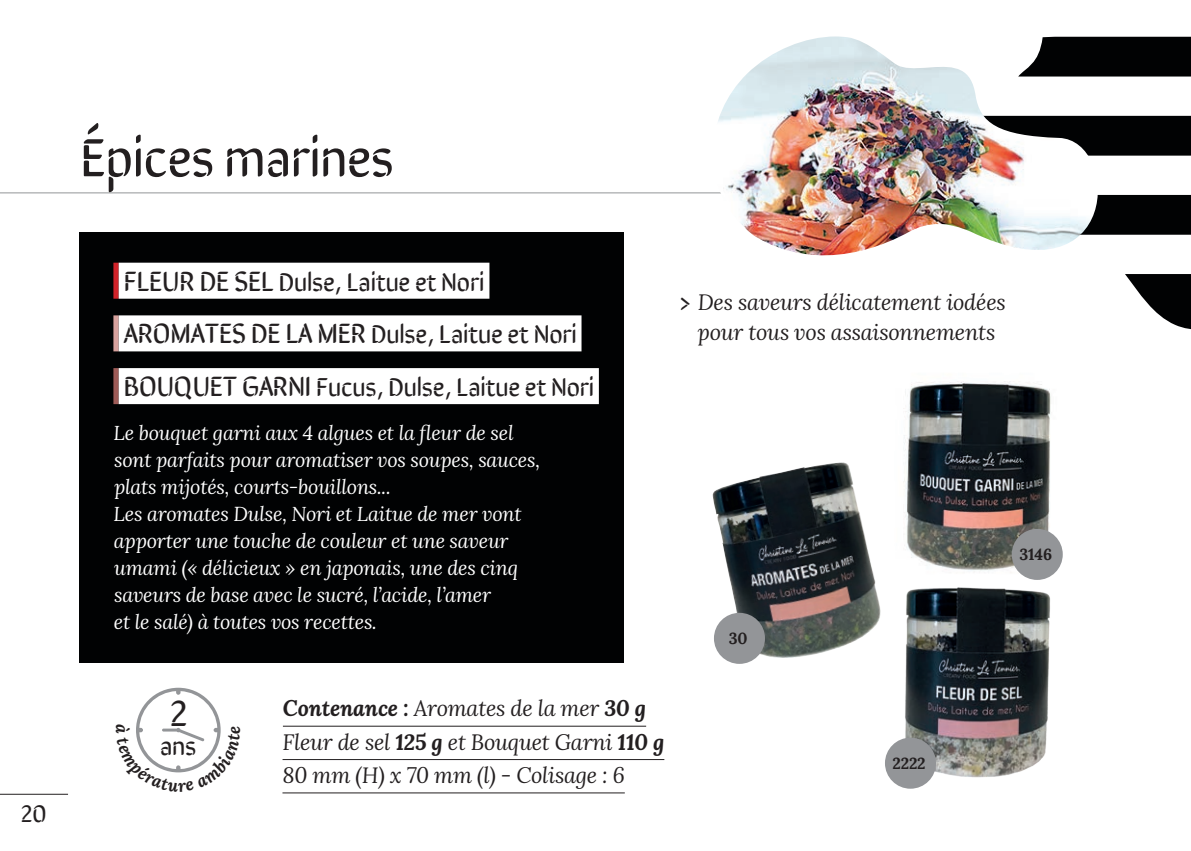
<style>
.page{position:relative;width:1191px;height:851px;background:#fff}
.page>*{position:absolute;margin:0;border:0;box-sizing:border-box;transform-origin:0 0}
.t1{font:54px "Sirin Stencil";letter-spacing:-.01em;color:#231f20}
.t2{font:36.4px "Sirin Stencil";color:#231f20}
.t3{font:26.2px "Sirin Stencil";color:#231f20}
.t4{font:26px "Sirin Stencil";letter-spacing:-.01em;color:#231f20}
.t5{font:24px "Sirin Stencil";color:#231f20}
.t6{font:italic 22px/30px "Lora";letter-spacing:-.01em;color:#231f20;text-align:center}
.t7{font:italic 20px/27px "Lora";letter-spacing:-.01em;color:#fff}
.t8{font:700 16px "Lora";letter-spacing:-.01em;color:#231f20}
.s1{font-size:28px}
.s2{font-family:"Sirin Stencil";font-style:normal}
.s3{font-weight:700}
</style>
<div class="page">
<hr style="left:0;top:793px;width:68px;height:1px;background:#231f20">
<img style="left:903px;top:381px;width:159px;height:165px">
<div style="left:1100px;top:116px;width:91px;height:40px;background:#010203"></div>
<div style="left:1100px;top:195px;width:91px;height:40px;background:#010203"></div>
<svg style="left:1125px;top:274px;width:66px;height:56px"></svg>
<div style="left:1100px;top:37px;width:91px;height:39px;background:#010203"></div>
<div style="left:79px;top:232px;width:545px;height:431px;background:#010203"></div>
<div style="left:113px;top:262px;width:6px;height:36px;background:#d1232a"></div>
<div style="left:119px;top:262px;width:370px;height:36px;background:#fff"></div>
<div style="left:113px;top:315px;width:6px;height:36px;background:#d7a19d"></div>
<div style="left:119px;top:315px;width:462px;height:36px;background:#fff"></div>
<div style="left:113px;top:368px;width:6px;height:36px;background:#9d5b57"></div>
<div style="left:119px;top:368px;width:480px;height:36px;background:#fff"></div>
<hr style="left:0;top:192px;width:809px;height:1px;background:#939598">
<img style="left:702px;top:36px;width:398px;height:220px">
<img style="left:712px;top:462px;width:155px;height:196px">
<div style="left:1011px;top:529px;width:51px;height:51px;background:#939598;border-radius:50%"></div>
<hr style="left:283px;top:725px;width:363px;height:1px;background:#231f20">
<hr style="left:282px;top:759px;width:382px;height:1px;background:#231f20">
<hr style="left:282px;top:792px;width:343px;height:1px;background:#231f20">
<img style="left:864px;top:546px;width:199px;height:243px">
<div style="left:885px;top:737px;width:51px;height:51px;background:#939598;border-radius:50%"></div>
<div style="left:714px;top:612px;width:51px;height:51px;background:#939598;border-radius:50%"></div>
<svg style="left:136px;top:687px;width:85px;height:86px"></svg>
<p class="t5" style="left:21px;top:794px;width:27px">20</p>
<p class="t1" style="left:80px;top:113px;width:315px">Épices marines</p>
<p class="t4" style="left:124px;top:260px;width:362px"><span class="s1">FLEUR DE SEL</span> Dulse, Laitue et Nori</p>
<p class="t4" style="left:124px;top:313px;width:454px"><span class="s1">AROMATES DE LA MER</span> Dulse, Laitue et Nori</p>
<p class="t4" style="left:124px;top:366px;width:472px"><span class="s1">BOUQUET GARNI</span> Fucus, Dulse, Laitue et Nori</p>
<p class="t7" style="left:114px;top:419px;width:428px">Le bouquet garni aux 4 algues et la fleur de sel sont parfaits pour aromatiser vos soupes, sauces, plats mijotés, courts-bouillons...</p>
<p class="t7" style="left:114px;top:500px;width:409px">Les aromates Dulse, Nori et Laitue de mer vont apporter une touche de couleur et une saveur umami (« délicieux » en japonais, une des cinq saveurs de base avec le sucré, l’acide, l’amer<br>et le salé) à toutes vos recettes.</p>
<p class="t6" style="left:679px;top:287px;width:328px"><span class="s2">›</span> Des saveurs délicatement iodées pour tous vos assaisonnements</p>
<p class="t8" style="left:728px;top:625px;width:20px">30</p>
<p class="t8" style="left:1019px;top:541px;width:34px">3146</p>
<p class="t2" style="left:170px;top:683px;width:20px">2</p>
<p class="t3" style="left:160px;top:724px;width:38px">ans</p>
<p class="t6" style="left:283px;top:692px;width:365px"><span class="s3">Contenance :</span> Aromates de la mer <span class="s3">30 g</span></p>
<p class="t6" style="left:282px;top:726px;width:383px">Fleur de sel <span class="s3">125 g</span> et Bouquet Garni <span class="s3">110 g</span></p>
<p class="t6" style="left:282px;top:759px;width:344px">80 mm (H) x 70 mm (l) - Colisage : 6</p>
<p class="t8" style="left:892px;top:749px;width:35px">2222</p>
</div>
